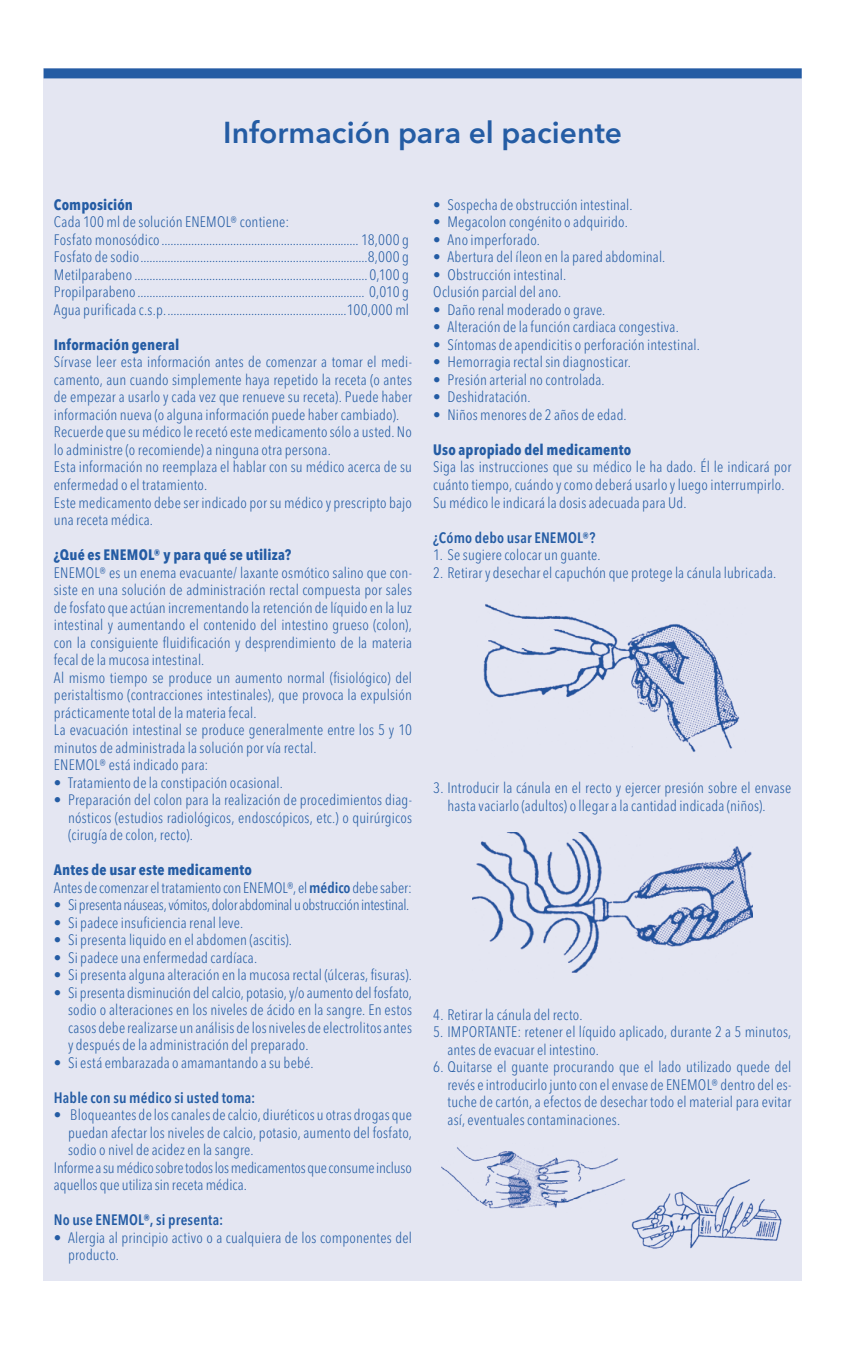
<style>
.page{position:relative;width:851px;height:1347px;background:#fff}
.page>*{position:absolute;margin:0;border:0;box-sizing:border-box;transform-origin:0 0}
.Paragraph_Style_1{font:600 30px "Avenir Next LT Pro";color:#245ca4}
.Paragraph_Style_1-2{font:300 condensed 15px/17.5px "Avenir Next LT Pro";letter-spacing:.01em;color:#245ca4}
.Lista{font:300 condensed 15px/17.5px "Avenir Next LT Pro";letter-spacing:.01em;color:#245ca4;text-align:justify}
.Paragraph_Style_1-3{font:700 condensed 15px "Avenir Next LT Pro";letter-spacing:.01em;color:#245ca4}
.Paragraph_Style_1-4{font:600 condensed 15px "Avenir Next LT Pro";letter-spacing:.01em;color:#245ca4}
.Lista-2{font:300 condensed 15px "Avenir Next LT Pro";letter-spacing:-.02em;color:#245ca4}
.s1{font-weight:600}
</style>
<div class="page">
<div style="left:44px;top:69px;width:757px;height:1212px;background:#e4e6f2"></div>
<div style="left:44px;top:68px;width:757px;height:10px;background:#245ca4"></div>
<img style="left:483px;top:604px;width:257px;height:148px">
<img style="left:472px;top:833px;width:280px;height:140px">
<div style="left:434px;top:1134px;width:367px;height:148px;background:#e4e6f2"></div>
<img style="left:631px;top:1179px;width:151px;height:70px">
<img style="left:441px;top:1147px;width:184px;height:62px">
<p class="Paragraph_Style_1" style="left:223px;top:115px;width:400px">Información para el paciente</p>
<p class="Paragraph_Style_1-3" style="left:54px;top:195px;width:81px">Composición</p>
<p class="Paragraph_Style_1-2" style="left:54px;top:213px;width:237px">Cada 100 ml de solución ENEMOL® contiene:</p>
<p class="Paragraph_Style_1-2" style="left:54px;top:231px;width:356px">Fosfato monosódico .................................................................. 18,000 g</p>
<p class="Paragraph_Style_1-2" style="left:54px;top:248px;width:357px">Fosfato de sodio............................................................................8,000 g</p>
<p class="Paragraph_Style_1-2" style="left:54px;top:266px;width:356px">Metilparabeno .............................................................................. 0,100 g</p>
<p class="Paragraph_Style_1-2" style="left:54px;top:283px;width:357px">Propilparabeno ............................................................................ 0,010 g</p>
<p class="Paragraph_Style_1-2" style="left:54px;top:301px;width:356px">Agua purificada c.s.p.............................................................100,000 ml</p>
<p class="Paragraph_Style_1-3" style="left:54px;top:335px;width:127px">Información general</p>
<p class="Paragraph_Style_1-2" style="left:54px;top:353px;width:359px;text-align:justify">Sírvase leer esta información antes de comenzar a tomar el medi&shy;camento, aun cuando simplemente haya repetido la receta (o antes de empezar a usarlo y cada vez que renueve su receta). Puede haber información nueva (o alguna información puede haber cambiado).</p>
<p class="Paragraph_Style_1-2" style="left:54px;top:423px;width:359px">Recuerde que su médico le recetó este medicamento sólo a usted. No lo administre (o recomiende) a ninguna otra persona.</p>
<p class="Paragraph_Style_1-2" style="left:54px;top:458px;width:359px">Esta información no reemplaza el hablar con su médico acerca de su enfermedad o el tratamiento.</p>
<p class="Paragraph_Style_1-2" style="left:54px;top:493px;width:359px">Este medicamento debe ser indicado por su médico y prescripto bajo una receta médica.</p>
<p class="Paragraph_Style_1-3" style="left:54px;top:545px;width:239px">¿Qué es ENEMOL® y para qué se utiliza?</p>
<p class="Paragraph_Style_1-2" style="left:54px;top:563px;width:359px;text-align:justify">ENEMOL® es un enema evacuante/ laxante osmótico salino que con&shy;siste en una solución de administración rectal compuesta por sales de fosfato que actúan incrementando la retención de líquido en la luz intestinal y aumentando el contenido del intestino grueso (colon), con la consiguiente fluidificación y desprendimiento de la materia fecal de la mucosa intestinal.</p>
<p class="Paragraph_Style_1-2" style="left:54px;top:668px;width:359px;text-align:justify">Al mismo tiempo se produce un aumento normal (fisiológico) del peristaltismo (contracciones intestinales), que provoca la expulsión prácticamente total de la materia fecal.</p>
<p class="Paragraph_Style_1-2" style="left:54px;top:721px;width:359px">La evacuación intestinal se produce generalmente entre los 5 y 10 minutos de administrada la solución por vía rectal.</p>
<p class="Paragraph_Style_1-2" style="left:54px;top:756px;width:156px">ENEMOL® está indicado para:</p>
<p class="Lista" style="left:54px;top:773px;width:230px">• Tratamiento de la constipación ocasional.</p>
<p class="Lista" style="left:68px;top:791px;width:345px;text-indent:-14px">• Preparación del colon para la realización de procedimientos diag&shy;nósticos (estudios radiológicos, endoscópicos, etc.) o quirúrgicos (cirugía de colon, recto).</p>
<p class="Paragraph_Style_1-3" style="left:54px;top:860px;width:199px">Antes de usar este medicamento</p>
<p class="Paragraph_Style_1-2" style="left:54px;top:878px;width:359px">Antes de comenzar el tratamiento con ENEMOL®, el <span class="s1">médico</span> debe saber:</p>
<p class="Lista-2" style="left:54px;top:896px;width:357px">• Si presenta náuseas, vómitos, dolor abdominal u obstrucción intestinal.</p>
<p class="Lista" style="left:54px;top:913px;width:191px">• Si padece insuficiencia renal leve.</p>
<p class="Lista" style="left:54px;top:931px;width:240px">• Si presenta liquido en el abdomen (ascitis).</p>
<p class="Lista" style="left:54px;top:948px;width:205px">• Si padece una enfermedad cardíaca.</p>
<p class="Lista" style="left:54px;top:966px;width:359px">• Si presenta alguna alteración en la mucosa rectal (úlceras, fisuras).</p>
<p class="Lista" style="left:68px;top:983px;width:345px;text-indent:-14px">• Si presenta disminución del calcio, potasio, y/o aumento del fosfato, sodio o alteraciones en los niveles de ácido en la sangre. En estos casos debe realizarse un análisis de los niveles de electrolitos antes y después de la administración del preparado.</p>
<p class="Lista" style="left:54px;top:1053px;width:261px">• Si está embarazada o amamantando a su bebé.</p>
<p class="Paragraph_Style_1-4" style="left:54px;top:1088px;width:203px">Hable con su médico si usted toma:</p>
<p class="Lista" style="left:68px;top:1106px;width:345px;text-indent:-14px">• Bloqueantes de los canales de calcio, diuréticos u otras drogas que puedan afectar los niveles de calcio, potasio, aumento del fosfato, sodio o nivel de acidez en la sangre.</p>
<p class="Paragraph_Style_1-2" style="left:54px;top:1158px;width:359px">Informe a su médico sobre todos los medicamentos que consume incluso aquellos que utiliza sin receta médica.</p>
<p class="Paragraph_Style_1-4" style="left:54px;top:1210px;width:171px">No use ENEMOL®, si presenta:</p>
<p class="Lista" style="left:68px;top:1228px;width:345px;text-indent:-14px">• Alergia al principio activo o a cualquiera de los componentes del producto.</p>
<p class="Lista" style="left:433px;top:196px;width:201px">• Sospecha de obstrucción intestinal.</p>
<p class="Lista" style="left:433px;top:213px;width:196px">• Megacolon congénito o adquirido.</p>
<p class="Lista" style="left:433px;top:231px;width:108px">• Ano imperforado.</p>
<p class="Lista" style="left:433px;top:248px;width:233px">• Abertura del íleon en la pared abdominal.</p>
<p class="Lista" style="left:433px;top:266px;width:134px">• Obstrucción intestinal.</p>
<p class="Lista" style="left:433px;top:283px;width:130px">Oclusión parcial del ano.</p>
<p class="Lista" style="left:433px;top:301px;width:174px">• Daño renal moderado o grave.</p>
<p class="Lista" style="left:433px;top:318px;width:247px">• Alteración de la función cardiaca congestiva.</p>
<p class="Lista" style="left:433px;top:336px;width:268px">• Síntomas de apendicitis o perforación intestinal.</p>
<p class="Lista" style="left:433px;top:353px;width:199px">• Hemorragia rectal sin diagnosticar.</p>
<p class="Lista" style="left:433px;top:371px;width:173px">• Presión arterial no controlada.</p>
<p class="Lista" style="left:433px;top:388px;width:99px">• Deshidratación.</p>
<p class="Lista" style="left:433px;top:406px;width:195px">• Niños menores de 2 años de edad.</p>
<p class="Paragraph_Style_1-3" style="left:433px;top:440px;width:199px">Uso apropiado del medicamento</p>
<p class="Paragraph_Style_1-2" style="left:433px;top:458px;width:359px">Siga las instrucciones que su médico le ha dado. Él le indicará por cuánto tiempo, cuándo y como deberá usarlo y luego interrumpirlo.</p>
<p class="Paragraph_Style_1-2" style="left:433px;top:493px;width:255px">Su médico le indicará la dosis adecuada para Ud.</p>
<p class="Paragraph_Style_1-4" style="left:433px;top:528px;width:164px">¿Cómo debo usar ENEMOL®?</p>
<p class="Lista" style="left:433px;top:546px;width:169px">1. Se sugiere colocar un guante.</p>
<p class="Lista" style="left:433px;top:563px;width:344px">2. Retirar y desechar el capuchón que protege la cánula lubricada.</p>
<p class="Lista" style="left:447px;top:779px;width:345px;text-indent:-14px">3. Introducir la cánula en el recto y ejercer presión sobre el envase hasta vaciarlo (adultos) o llegar a la cantidad indicada (niños).</p>
<p class="Lista" style="left:433px;top:1005px;width:151px">4. Retirar la cánula del recto.</p>
<p class="Lista" style="left:447px;top:1023px;width:345px;text-indent:-14px">5. IMPORTANTE: retener el líquido aplicado, durante 2 a 5 minutos, antes de evacuar el intestino.</p>
<p class="Lista" style="left:447px;top:1058px;width:345px;text-indent:-14px">6. Quitarse el guante procurando que el lado utilizado quede del revés e introducirlo junto con el envase de ENEMOL® dentro del es&shy;tuche de cartón, a efectos de desechar todo el material para evitar así, eventuales contaminaciones.</p>
</div>
